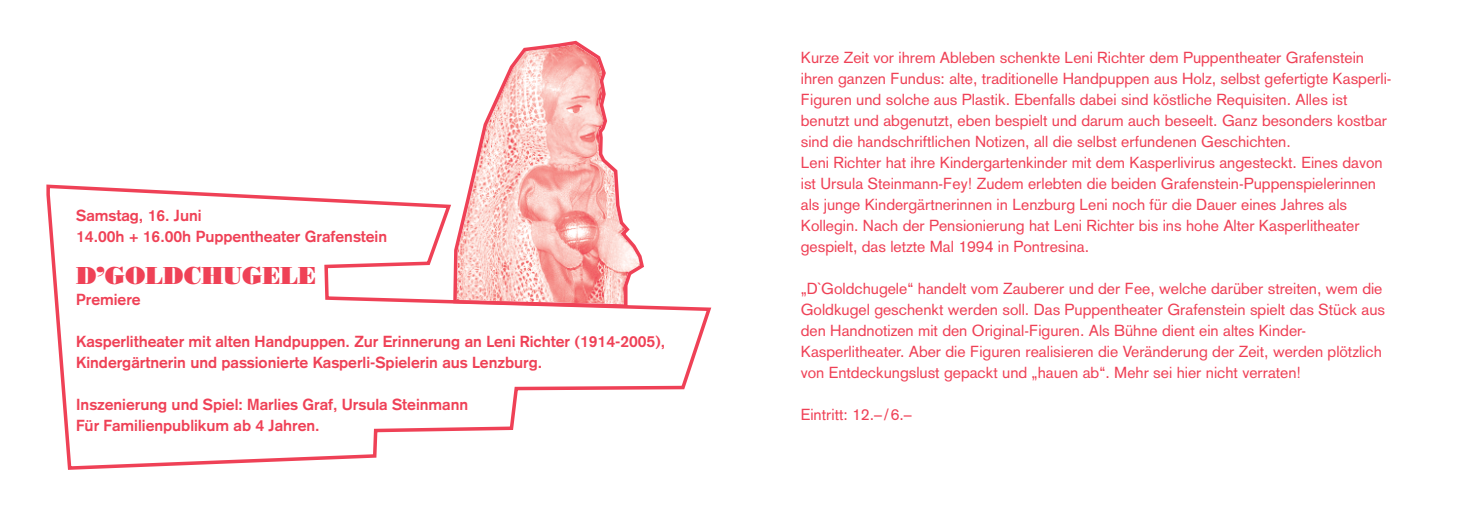
<style>
.page{position:relative;width:1469px;height:522px;background:#fff}
.page>*{position:absolute;margin:0;border:0;box-sizing:border-box;transform-origin:0 0}
.t1{font:24.5px "Bodoni Poster";color:#ef4156}
.t2{font:15.75px/21px "Akzidenz Grotesk";color:#ef4156}
.t3{font:700 15.75px/21px "Akzidenz Grotesk";color:#ef4156}
</style>
<div class="page">
<svg style="left:470px;top:40px;width:149px;height:143px"></svg>
<svg style="left:46px;top:183px;width:666px;height:287px"></svg>
<p class="t3" style="left:76px;top:206px;width:312px">Samstag, 16. Juni<br>14.00h + 16.00h Puppentheater Grafenstein</p>
<h1 class="t1" style="left:76px;top:266px;width:241px">D’GOLDCHUGELE</h1>
<p class="t3" style="left:76px;top:290px;width:66px">Premiere</p>
<p class="t3" style="left:76px;top:332px;width:590px">Kasperlitheater mit alten Handpuppen. Zur Erinnerung an Leni Richter (1914-2005),<br>Kindergärtnerin und passionierte Kasperli-Spielerin aus Lenzburg.</p>
<p class="t3" style="left:76px;top:395px;width:393px">Inszenierung und Spiel: Marlies Graf, Ursula Steinmann<br>Für Familienpublikum ab 4 Jahren.</p>
<p class="t2" style="left:800px;top:48px;width:592px">Kurze Zeit vor ihrem Ableben schenkte Leni Richter dem Puppentheater Grafenstein ihren ganzen Fundus: alte, traditionelle Handpuppen aus Holz, selbst gefertigte Kasperli-Figuren und solche aus Plastik. Ebenfalls dabei sind köstliche Requisiten. Alles ist benutzt und abgenutzt, eben bespielt und darum auch beseelt. Ganz besonders kostbar sind die handschriftlichen Notizen, all die selbst erfundenen Geschichten.<br>Leni Richter hat ihre Kindergartenkinder mit dem Kasperlivirus angesteckt. Eines davon ist Ursula Steinmann-Fey! Zudem erlebten die beiden Grafenstein-Puppenspielerinnen als junge Kindergärtnerinnen in Lenzburg Leni noch für die Dauer eines Jahres als Kollegin. Nach der Pensionierung hat Leni Richter bis ins hohe Alter Kasperlitheater gespielt, das letzte Mal 1994 in Pontresina.</p>
<p class="t2" style="left:800px;top:279px;width:586px">„D`Goldchugele“ handelt vom Zauberer und der Fee, welche darüber streiten, wem die Goldkugel geschenkt werden soll. Das Puppentheater Grafenstein spielt das Stück aus den Handnotizen mit den Original-Figuren. Als Bühne dient ein altes Kinder-Kasperlitheater. Aber die Figuren realisieren die Veränderung der Zeit, werden plötzlich von Entdeckungslust gepackt und „hauen ab“. Mehr sei hier nicht verraten!</p>
<p class="t2" style="left:800px;top:405px;width:112px">Eintritt: 12.–/6.–</p>
</div>
